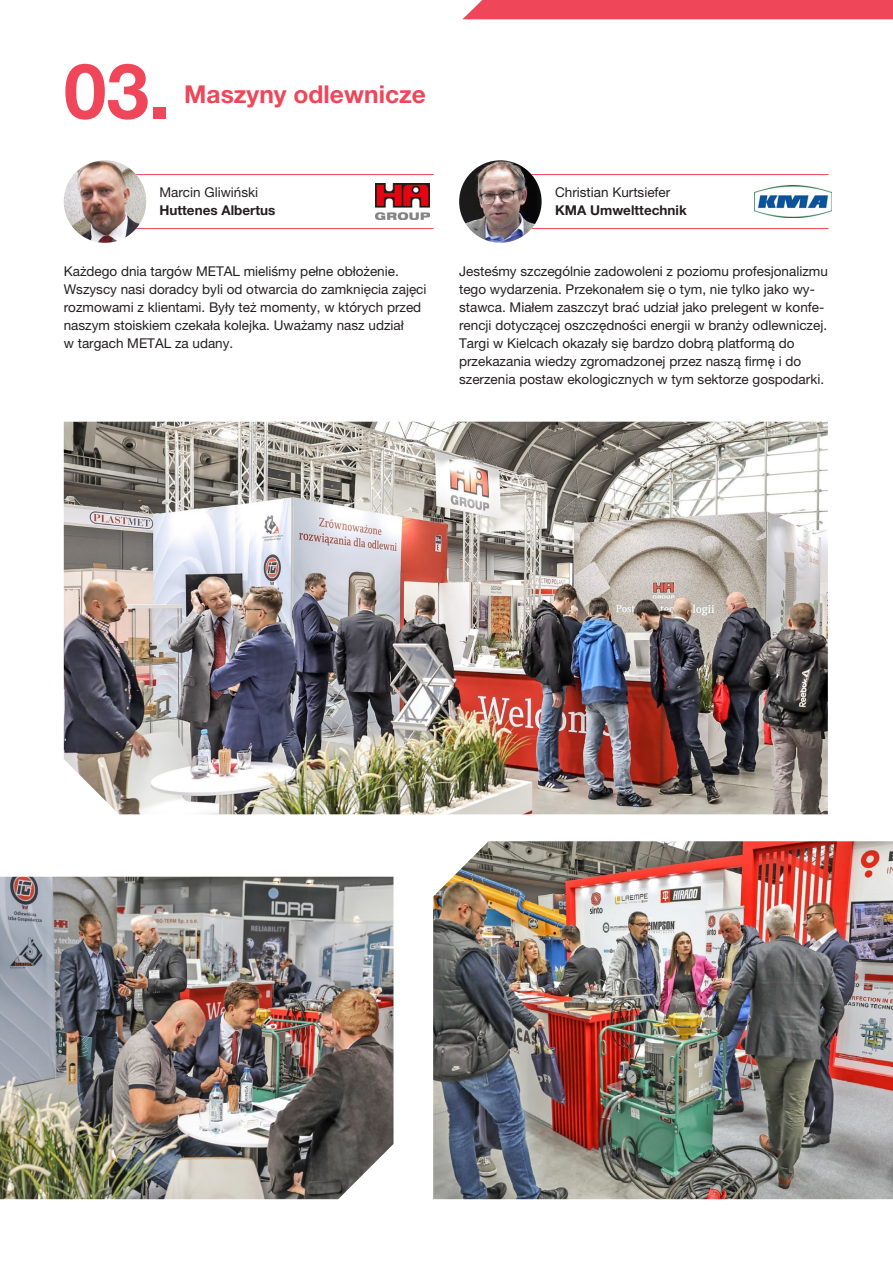
<style>
.page{position:relative;width:893px;height:1263px;background:#fff}
.page>*{position:absolute;margin:0;border:0;box-sizing:border-box;transform-origin:0 0}
.t1{font:700 76.8px "Helvetica Neue LT Pro";color:#ef4659}
.t2{font:700 24.6px "Helvetica Neue LT Pro";color:#ef4659}
.t3{font:13.5px/18px "Helvetica Neue LT Pro";color:#231f20}
.t4{font:700 13.5px "Helvetica Neue LT Pro";color:#231f20}
</style>
<div class="page">
<hr style="left:527px;top:228px;width:302px;height:1px;background:#ef4659">
<hr style="left:527px;top:174px;width:302px;height:1px;background:#ef4659">
<img style="left:459px;top:160px;width:83px;height:83px;border-radius:41px">
<img style="left:754px;top:186px;width:78px;height:31px">
<img style="left:376px;top:183px;width:53px;height:37px">
<img style="left:64px;top:422px;width:764px;height:392px">
<img style="left:0;top:877px;width:393px;height:322px">
<img style="left:433px;top:841px;width:460px;height:358px">
<div style="left:463px;top:0;width:430px;height:19px;background:#ef4659"></div>
<hr style="left:132px;top:228px;width:302px;height:1px;background:#ef4659">
<hr style="left:132px;top:174px;width:302px;height:1px;background:#ef4659">
<img style="left:64px;top:160px;width:82px;height:83px;border-radius:41px">
<h1 class="t1" style="left:64px;top:44px;width:108px">03.</h1>
<h2 class="t2" style="left:184px;top:79px;width:243px">Maszyny odlewnicze</h2>
<p class="t3" style="left:159px;top:183px;width:100px">Marcin Gliwiński</p>
<p class="t4" style="left:159px;top:202px;width:118px">Huttenes Albertus</p>
<p class="t3" style="left:64px;top:262px;width:364px">Każdego dnia targów METAL mieliśmy pełne obłożenie.<br>Wszyscy nasi doradcy byli od otwarcia do zamknięcia zajęci rozmowami z klientami. Były też momenty, w których przed naszym stoiskiem czekała kolejka. Uważamy nasz udział<br>w targach METAL za udany.</p>
<p class="t3" style="left:555px;top:183px;width:117px">Christian Kurtsiefer</p>
<p class="t4" style="left:555px;top:202px;width:133px">KMA Umwelttechnik</p>
<p class="t3" style="left:459px;top:262px;width:370px">Jesteśmy szczególnie zadowoleni z poziomu profesjonalizmu tego wydarzenia. Przekonałem się o tym, nie tylko jako wy&shy;stawca. Miałem zaszczyt brać udział jako prelegent w konfe&shy;rencji dotyczącej oszczędności energii w branży odlewniczej.<br>Targi w Kielcach okazały się bardzo dobrą platformą do przekazania wiedzy zgromadzonej przez naszą firmę i do szerzenia postaw ekologicznych w tym sektorze gospodarki.</p>
</div>
